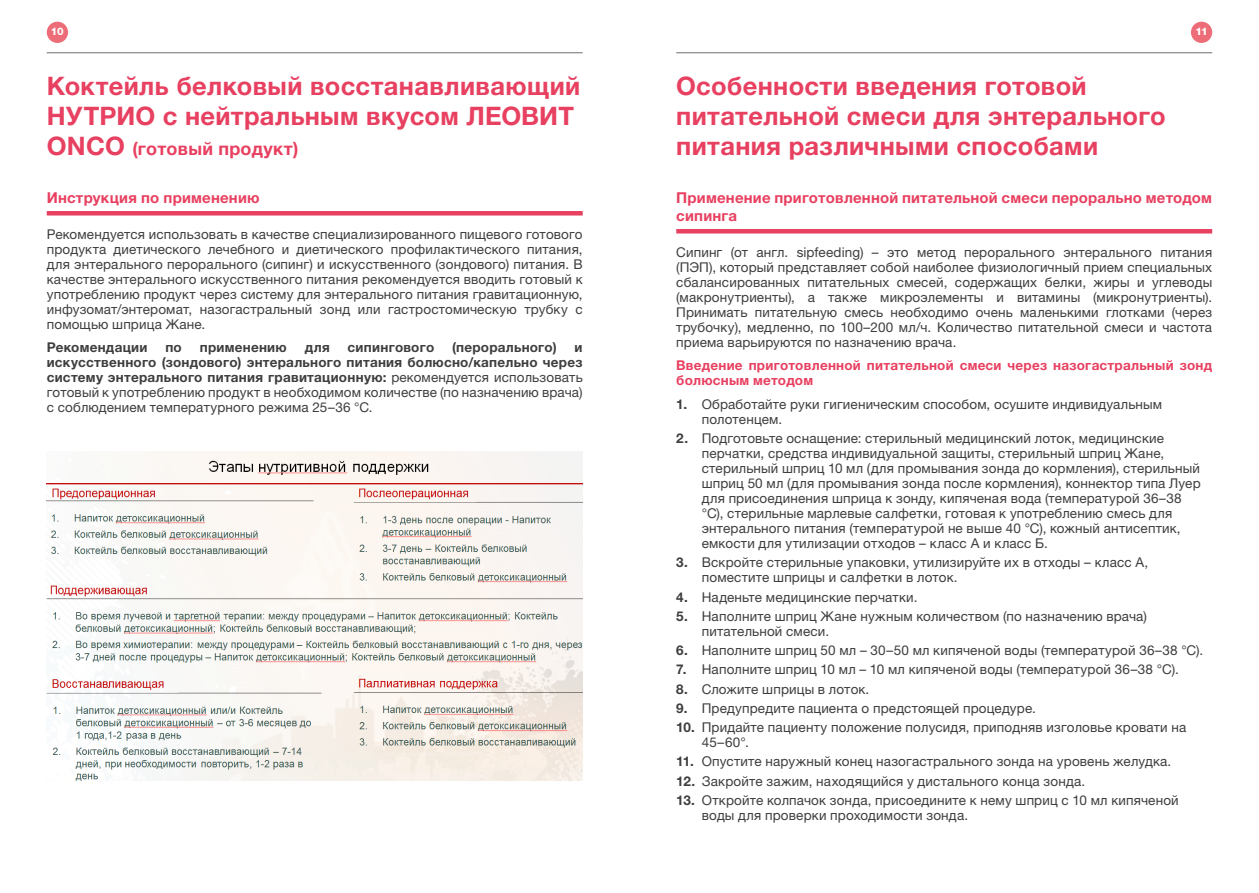
<style>
.page{position:relative;width:1259px;height:893px;background:#fff}
.page>*{position:absolute;margin:0;border:0;box-sizing:border-box;transform-origin:0 0}
.Загаловок_страницы{font:700 25.5px/30px "Helvetica Neue LTW1 G";letter-spacing:.01em;color:#e84060}
.Загаловок_страницы-2{font:700 18px "Helvetica Neue LTW1 G";letter-spacing:.015em;color:#e84060}
.Заголовок_с_чертой{font:700 15px/18px "Helvetica Neue LTW1 G";letter-spacing:.015em;color:#e84060}
.Основной_текст{font:13.5px/15px "Helvetica Neue LTW1 G";letter-spacing:.01em;color:#3e3e3f}
.Основной_текст-2{font:700 13.5px/15px "Helvetica Neue LTW1 G";letter-spacing:.015em;color:#e84060}
.Основной_текст-3{font:700 13.5px "Helvetica Neue LTW1 G";letter-spacing:.02em;color:#3e3e3f}
.t1{font:800 10.35px "Helvetica Neue LTW1 G";color:#fff}
.s1{font-size:25.5px}
.s2{font-weight:700}
</style>
<div class="page">
<div style="left:47px;top:22px;width:21px;height:21px;background:#ec6d77;border-radius:50%"></div>
<div style="left:1191px;top:22px;width:21px;height:21px;background:#ec6d77;border-radius:50%"></div>
<hr style="left:47px;top:52px;width:536px;height:1px;background:#6c6d70">
<hr style="left:676px;top:52px;width:536px;height:1px;background:#6c6d70">
<div style="left:47px;top:211px;width:536px;height:5px;background:#e84060"></div>
<div style="left:676px;top:229px;width:536px;height:5px;background:#e84060"></div>
<img style="left:47px;top:451px;width:536px;height:330px">
<p class="t1" style="left:51px;top:25px;width:14px">10</p>
<p class="t1" style="left:1195px;top:25px;width:14px">11</p>
<p class="Загаловок_страницы" style="left:47px;top:70px;width:535px">Коктейль белковый восстанавливающий<br>НУТРИО с нейтральным вкусом ЛЕОВИТ</p>
<p class="Загаловок_страницы-2" style="left:47px;top:137px;width:253px"><span class="s1">ONCO</span> (готовый продукт)</p>
<p class="Заголовок_с_чертой" style="left:47px;top:188px;width:214px">Инструкция по применению</p>
<p class="Основной_текст" style="left:47px;top:226px;width:537px;text-align:justify">Рекомендуется использовать в качестве специализированного пищевого готового продукта диетического лечебного и диетического профилактического питания, для энтерального перорального (сипинг) и искусственного (зондового) питания. В качестве энтерального искусственного питания рекомендуется вводить готовый к употреблению продукт через систему для энтерального питания гравитационную, инфузомат/энтеромат, назогастральный зонд или гастростомическую трубку с помощью шприца Жане.</p>
<p class="Основной_текст-3" style="left:47px;top:339px;width:102px">Рекомендации</p>
<p class="Основной_текст-3" style="left:165px;top:339px;width:18px">по</p>
<p class="Основной_текст-3" style="left:200px;top:339px;width:89px">применению</p>
<p class="Основной_текст-3" style="left:305px;top:339px;width:26px">для</p>
<p class="Основной_текст-3" style="left:348px;top:339px;width:88px">сипингового</p>
<p class="Основной_текст-3" style="left:452px;top:339px;width:106px">(перорального)</p>
<p class="Основной_текст" style="left:47px;top:340px;width:537px;text-align:justify;text-indent:528px"><span class="s2">и искусственного (зондового) энтерального питания болюсно/капельно через систему энтерального питания гравитационную:</span> рекомендуется использовать готовый к употреблению продукт в необходимом количестве (по назначению врача) с соблюдением температурного режима 25–36 °С.</p>
<p class="Загаловок_страницы" style="left:676px;top:70px;width:491px">Особенности введения готовой питательной смеси для энтерального питания различными способами</p>
<p class="Заголовок_с_чертой" style="left:676px;top:188px;width:537px">Применение приготовленной питательной смеси перорально методом сипинга</p>
<p class="Основной_текст" style="left:676px;top:244px;width:537px;text-align:justify">Сипинг (от англ. sipfeeding) – это метод перорального энтерального питания (ПЭП), который представляет собой наиболее физиологичный прием специальных сбалансированных питательных смесей, содержащих белки, жиры и углеводы (макронутриенты), а также микроэлементы и витамины (микронутриенты).<br>Принимать питательную смесь необходимо очень маленькими глотками (через трубочку), медленно, по 100–200 мл/ч. Количество питательной смеси и частота приема варьируются по назначению врача.</p>
<p class="Основной_текст-2" style="left:676px;top:358px;width:537px">Введение приготовленной питательной смеси через назогастральный зонд болюсным методом</p>
<p class="Основной_текст" style="left:702px;top:396px;width:462px;text-indent:-26px"><span class="s2">1.</span> Обработайте руки гигиеническим способом, осушите индивидуальным полотенцем.</p>
<p class="Основной_текст" style="left:702px;top:431px;width:500px;text-indent:-26px"><span class="s2">2.</span> Подготовьте оснащение: стерильный медицинский лоток, медицинские перчатки, средства индивидуальной защиты, стерильный шприц Жане, стерильный шприц 10 мл (для промывания зонда до кормления), стерильный шприц 50 мл (для промывания зонда после кормления), коннектор типа Луер для присоединения шприца к зонду, кипяченая вода (температурой 36–38 °С), стерильные марлевые салфетки, готовая к употреблению смесь для энтерального питания (температурой не выше 40 °С), кожный антисептик, емкости для утилизации отходов – класс А и класс Б.</p>
<p class="Основной_текст" style="left:702px;top:555px;width:448px;text-indent:-26px"><span class="s2">3.</span> Вскройте стерильные упаковки, утилизируйте их в отходы – класс А, поместите шприцы и салфетки в лоток.</p>
<p class="Основной_текст" style="left:676px;top:589px;width:243px"><span class="s2">4.</span> Наденьте медицинские перчатки.</p>
<p class="Основной_текст" style="left:702px;top:608px;width:447px;text-indent:-26px"><span class="s2">5.</span> Наполните шприц Жане нужным количеством (по назначению врача) питательной смеси.</p>
<p class="Основной_текст" style="left:676px;top:643px;width:528px"><span class="s2">6.</span> Наполните шприц 50 мл – 30–50 мл кипяченой воды (температурой 36–38 °С).</p>
<p class="Основной_текст" style="left:676px;top:662px;width:504px"><span class="s2">7.</span> Наполните шприц 10 мл – 10 мл кипяченой воды (температурой 36–38 °С).</p>
<p class="Основной_текст" style="left:676px;top:681px;width:195px"><span class="s2">8.</span> Сложите шприцы в лоток.</p>
<p class="Основной_текст" style="left:676px;top:700px;width:361px"><span class="s2">9.</span> Предупредите пациента о предстоящей процедуре.</p>
<p class="Основной_текст" style="left:702px;top:720px;width:486px;text-indent:-26px"><span class="s2">10.</span> Придайте пациенту положение полусидя, приподняв изголовье кровати на<br>45–60°.</p>
<p class="Основной_текст" style="left:676px;top:754px;width:496px"><span class="s2">11.</span> Опустите наружный конец назогастрального зонда на уровень желудка.</p>
<p class="Основной_текст" style="left:676px;top:773px;width:410px"><span class="s2">12.</span> Закройте зажим, находящийся у дистального конца зонда.</p>
<p class="Основной_текст" style="left:702px;top:792px;width:478px;text-indent:-26px"><span class="s2">13.</span> Откройте колпачок зонда, присоедините к нему шприц с 10 мл кипяченой воды для проверки проходимости зонда.</p>
</div>
